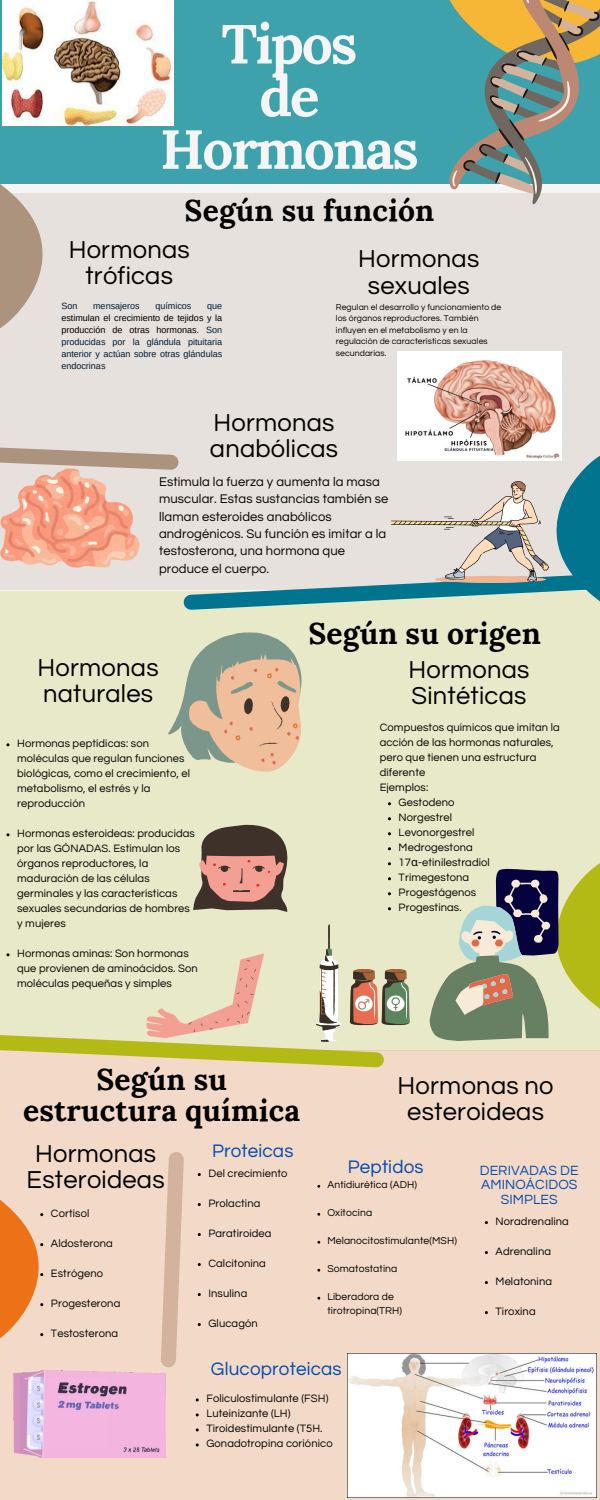
<style>
.page{position:relative;width:600px;height:1500px;background:#fff}
.page>*{position:absolute;margin:0;border:0;box-sizing:border-box;transform-origin:0 0}
.t1{font:700 55px/52.7px "Lora";letter-spacing:-.04em;color:#f5f5f5;text-align:center}
.t2{font:700 30px/30.8px "Lora";letter-spacing:.005em;color:#000;text-align:center}
.t3{font:25.5px/26.1px "Questrial";letter-spacing:.01em;color:#000;text-align:center}
.t4{font:18.8px "Questrial";letter-spacing:.01em;color:#004aad}
.t5{font:13.9px/14.2px "Questrial";letter-spacing:.01em;color:#004aad;text-align:center}
.t6{font:13px/17.4px "Questrial";letter-spacing:.01em;color:#000}
.t7{font:11.1px/15px "Questrial";letter-spacing:.01em;color:#000}
.t8{font:10.4px/14px "Questrial";letter-spacing:.01em;color:#000}
.t9{font:9px/12px "Arimo";color:#001d35;text-align:justify}
.t10{font:8.7px/11.6px "Questrial";letter-spacing:.01em;color:#000}
.s1{color:#000}
.s2{font-family:"Noto Sans"}
</style>
<div class="page">
<div style="left:0;top:194px;width:600px;height:396px;background:#e6e1dd"></div>
<div style="left:0;top:1050px;width:600px;height:450px;background:#f3dac8"></div>
<div style="left:0;top:591px;width:600px;height:460px;background:#e7e9c8"></div>
<div style="left:0;top:0;width:600px;height:183px;background:#3da2ac"></div>
<svg style="left:0;top:183px;width:74px;height:145px"></svg>
<svg style="left:407px;top:0;width:193px;height:204px"></svg>
<svg style="left:0;top:1200px;width:44px;height:139px"></svg>
<svg style="left:161px;top:1152px;width:23px;height:216px"></svg>
<img style="left:2px;top:0;width:172px;height:126px">
<img style="left:397px;top:351px;width:165px;height:72px">
<svg style="left:429px;top:863px;width:171px;height:188px"></svg>
<img style="left:13px;top:1370px;width:153px;height:88px">
<img style="left:347px;top:1353px;width:249px;height:144px">
<svg style="left:193px;top:824px;width:95px;height:88px"></svg>
<svg style="left:0;top:423px;width:600px;height:349px"></svg>
<svg style="left:0;top:924px;width:410px;height:144px"></svg>
<p class="t1" style="left:160px;top:17px;width:260px">Tipos<br>de<br>Hormonas</p>
<h3 class="t2" style="left:185px;top:194px;width:251px">Según su función</h3>
<h3 class="t3" style="left:69px;top:237px;width:123px">Hormonas tróficas</h3>
<p class="t3" style="left:358px;top:247px;width:123px">Hormonas sexuales</p>
<p class="t9" style="left:61px;top:300px;width:18px">Son</p>
<p class="t9" style="left:93px;top:300px;width:48px">mensajeros</p>
<p class="t9" style="left:155px;top:300px;width:38px">químicos</p>
<p class="t9" style="left:61px;top:300px;width:162px;text-indent:146px">que <span class="s1">estimulan el crecimiento de tejidos y la producción de otras hormonas</span>. Son producidas por la glándula pituitaria anterior y actúan sobre otras glándulas endocrinas</p>
<p class="t10" style="left:336px;top:301px;width:167px">Regulan el desarrollo y funcionamiento de los órganos reproductores. También influyen en el metabolismo y en la regulación de características sexuales secundarias.</p>
<h6 class="t3" style="left:210px;top:410px;width:130px;text-align:left">Hormonas anabólicas</h6>
<p class="t6" style="left:159px;top:473px;width:231px">Estimula la fuerza y aumenta la masa muscular. Estas sustancias también se llaman esteroides anabólicos androgénicos. Su función es imitar a la testosterona, una hormona que produce el cuerpo.</p>
<p class="t3" style="left:38px;top:655px;width:123px;text-align:left">Hormonas naturales</p>
<h2 class="t7" style="left:17px;top:736px;width:174px">Hormonas peptídicas: son moléculas que regulan funciones biológicas, como el crecimiento, el metabolismo, el estrés y la reproducción</h2>
<p class="t7" style="left:17px;top:826px;width:179px">Hormonas esteroideas: producidas por las GÓNADAS. Estimulan los órganos reproductores, la maduración de las células germinales y las características sexuales secundarias de hombres y mujeres</p>
<h3 class="t7" style="left:17px;top:946px;width:182px">Hormonas aminas: Son hormonas que provienen de aminoácidos. Son moléculas pequeñas y simples</h3>
<p class="t2" style="left:308px;top:618px;width:234px">Según su origen</p>
<h3 class="t3" style="left:408px;top:657px;width:123px;text-align:left">Hormonas<br>Sintéticas</h3>
<p class="t7" style="left:380px;top:720px;width:182px">Compuestos químicos que imitan la acción de las hormonas naturales, pero que tienen una estructura diferente</p>
<p class="t7" style="left:380px;top:780px;width:50px">Ejemplos:</p>
<p class="t7" style="left:399px;top:795px;width:57px">Gestodeno</p>
<p class="t7" style="left:399px;top:810px;width:55px">Norgestrel</p>
<p class="t7" style="left:399px;top:825px;width:77px">Levonorgestrel</p>
<p class="t7" style="left:399px;top:840px;width:76px">Medrogestona</p>
<p class="t7" style="left:399px;top:855px;width:93px">17<span class="s2">α</span>-etinilestradiol</p>
<p class="t7" style="left:399px;top:870px;width:72px">Trimegestona</p>
<p class="t7" style="left:399px;top:885px;width:79px">Progestágenos</p>
<p class="t7" style="left:399px;top:900px;width:64px">Progestinas.</p>
<p class="t2" style="left:23px;top:1064px;width:279px">Según su estructura química</p>
<p class="t3" style="left:27px;top:1141px;width:140px">Hormonas<br>Esteroideas</p>
<p class="t7" style="left:51px;top:1206px;width:40px">Cortisol</p>
<p class="t7" style="left:51px;top:1236px;width:63px">Aldosterona</p>
<p class="t7" style="left:51px;top:1266px;width:54px">Estrógeno</p>
<p class="t7" style="left:51px;top:1296px;width:71px">Progesterona</p>
<h2 class="t7" style="left:51px;top:1326px;width:69px">Testosterona</h2>
<h3 class="t4" style="left:212px;top:1142px;width:83px">Proteicas</h3>
<p class="t7" style="left:208px;top:1166px;width:81px">Del crecimiento</p>
<p class="t7" style="left:208px;top:1196px;width:53px">Prolactina</p>
<p class="t7" style="left:208px;top:1226px;width:65px">Paratiroidea</p>
<p class="t7" style="left:208px;top:1256px;width:59px">Calcitonina</p>
<p class="t7" style="left:208px;top:1286px;width:40px">Insulina</p>
<p class="t7" style="left:208px;top:1316px;width:51px">Glucagón</p>
<p class="t3" style="left:398px;top:1073px;width:158px">Hormonas no esteroideas</p>
<p class="t4" style="left:348px;top:1158px;width:77px">Peptidos</p>
<p class="t8" style="left:327px;top:1178px;width:91px">Antidiurética (ADH)</p>
<h2 class="t8" style="left:327px;top:1206px;width:46px">Oxitocina</h2>
<h3 class="t8" style="left:327px;top:1234px;width:131px">Melanocitostimulante(MSH)</h3>
<h3 class="t8" style="left:327px;top:1262px;width:72px">Somatostatina</h3>
<h4 class="t8" style="left:327px;top:1290px;width:76px">Liberadora de tirotropina(TRH)</h4>
<p class="t5" style="left:480px;top:1164px;width:100px">DERIVADAS DE<br>AMINOÁCIDOS<br>SIMPLES</p>
<p class="t7" style="left:496px;top:1214px;width:75px">Noradrenalina</p>
<h4 class="t7" style="left:496px;top:1244px;width:57px">Adrenalina</h4>
<h5 class="t7" style="left:496px;top:1274px;width:58px">Melatonina</h5>
<p class="t7" style="left:496px;top:1304px;width:42px">Tiroxina</p>
<p class="t4" style="left:211px;top:1360px;width:132px">Glucoproteicas</p>
<p class="t7" style="left:206px;top:1391px;width:124px">Foliculostimulante (FSH)</p>
<p class="t7" style="left:206px;top:1406px;width:86px">Luteinizante (LH)</p>
<p class="t7" style="left:206px;top:1421px;width:118px">Tiroidestimulante (T5H.</p>
<p class="t7" style="left:206px;top:1436px;width:128px">Gonadotropina coriónico</p>
</div>
